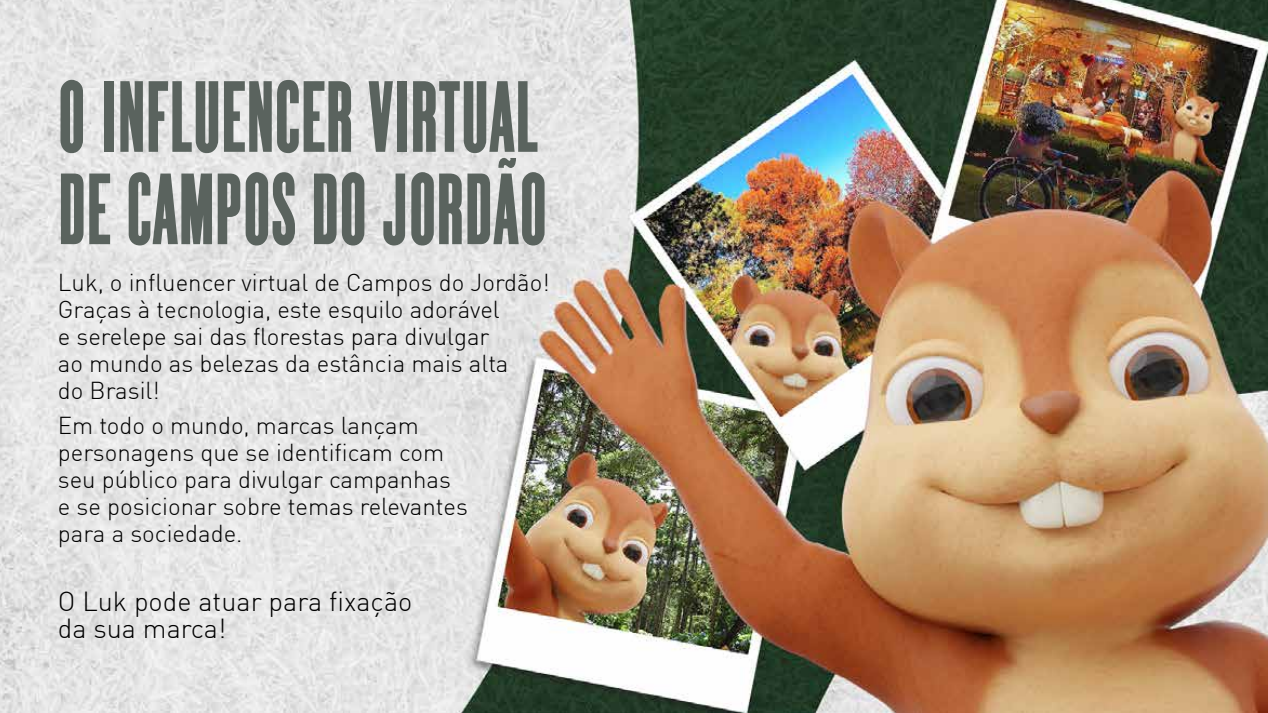
<style>
.page{position:relative;width:1268px;height:713px;background:#fff}
.page>*{position:absolute;margin:0;border:0;box-sizing:border-box;transform-origin:0 0}
.t1{font:700 88.2px/92.2px "Poster Sans";color:#5a635e}
.t2{font:300 27px/27px "DIN";color:#000}
.t3{font:300 24px/27px "DIN";color:#000}
</style>
<div class="page">
<img style="left:0;top:0;width:1267px;height:713px">
<h1 class="t1" style="left:58px;top:69px;width:490px">O INFLUENCER VIRTUAL<br>DE CAMPOS DO JORDÃO</h1>
<p class="t3" style="left:58px;top:269px;width:493px">Luk, o influencer virtual de Campos do Jordão!<br>Graças à tecnologia, este esquilo adorável<br>e serelepe sai das florestas para divulgar<br>ao mundo as belezas da estância mais alta<br>do Brasil!</p>
<p class="t3" style="left:58px;top:411px;width:411px">Em todo o mundo, marcas lançam personagens que se identificam com seu público para divulgar campanhas e se posicionar sobre temas relevantes para a sociedade.</p>
<p class="t2" style="left:58px;top:587px;width:356px">O Luk pode atuar para fixação da sua marca!</p>
</div>
